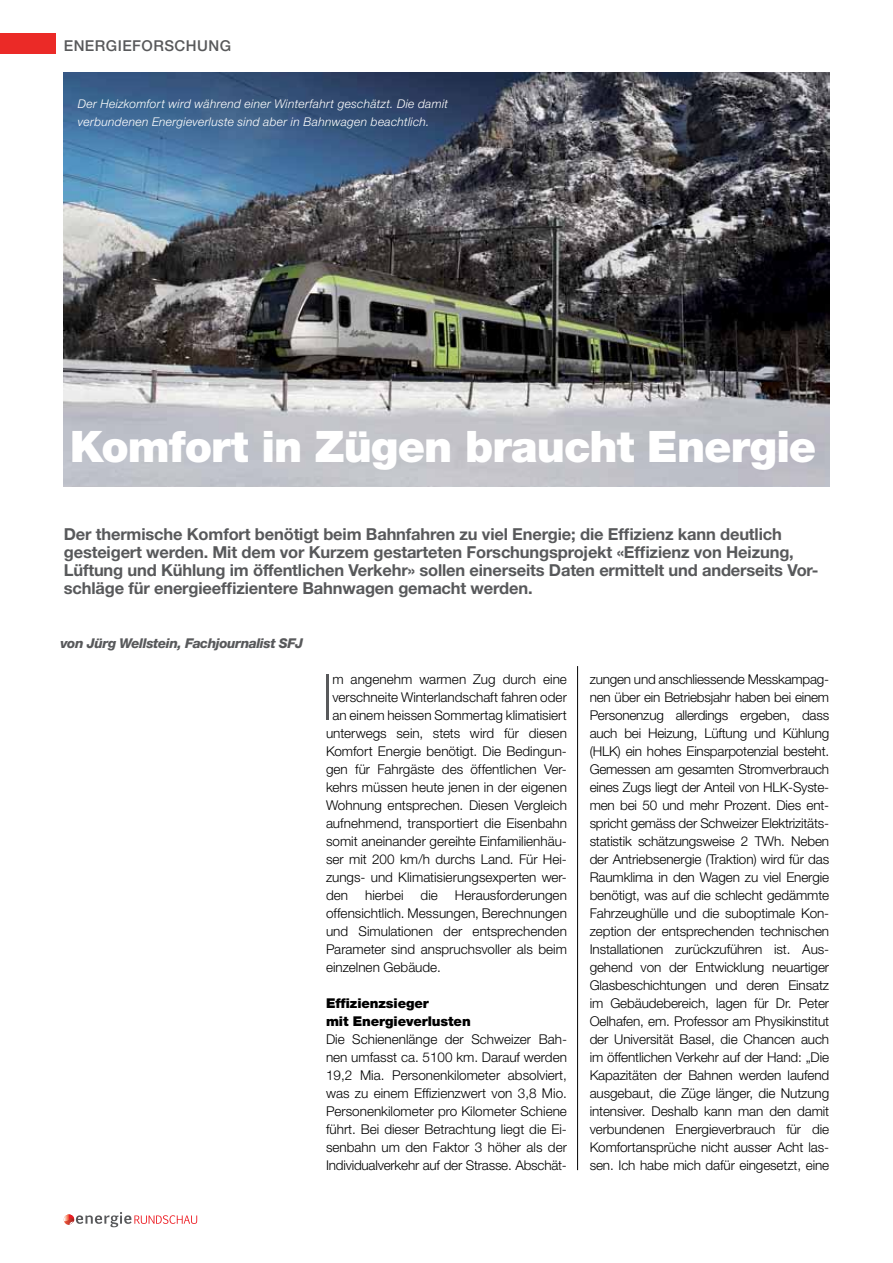
<style>
.page{position:relative;width:893px;height:1263px;background:#fff}
.page>*{position:absolute;margin:0;border:0;box-sizing:border-box;transform-origin:0 0}
.t1{font:100 63.9px "Helvetica Neue";color:#58595b}
.t2{font:900 43.5px "Helvetica Neue";letter-spacing:-.025em;color:#fff}
.t3{font:700 16.5px/18px "Helvetica Neue";letter-spacing:-.01em;color:#58595b}
.t4{font:500 15px "Helvetica Neue";letter-spacing:.03em;color:#58595b}
.t5{font:300 13.5px/18px "Helvetica Neue";color:#000;text-align:justify}
.t6{font:900 13.5px/18px "Helvetica Neue";letter-spacing:-.01em;color:#000}
.t7{font:italic 800 13.5px "Helvetica Neue";letter-spacing:-.03em;color:#58595b}
.t8{font:italic 300 12px/18px "Helvetica Neue";letter-spacing:.025em;color:#fff}
</style>
<div class="page">
<img style="left:64px;top:72px;width:765px;height:414px">
<hr style="left:577px;top:666px;width:1px;height:504px;background:#000">
<svg style="left:64px;top:1212px;width:133px;height:15px"></svg>
<div style="left:0;top:33px;width:55px;height:21px;background:#eb2a27"></div>
<p class="t4" style="left:64px;top:37px;width:169px">ENERGIEFORSCHUNG</p>
<p class="t8" style="left:78px;top:95px;width:372px">Der Heizkomfort wird während einer Winterfahrt geschätzt. Die damit verbundenen Energieverluste sind aber in Bahnwagen beachtlich.</p>
<h2 class="t2" style="left:70px;top:420px;width:748px">Komfort in Zügen braucht Energie</h2>
<p class="t3" style="left:64px;top:525px;width:756px">Der thermische Komfort benötigt beim Bahnfahren zu viel Energie; die Effizienz kann deutlich gesteigert werden. Mit dem vor Kurzem gestarteten Forschungsprojekt «Effizienz von Heizung, Lüftung und Kühlung im öffentlichen Verkehr» sollen einerseits Daten ermittelt und anderseits Vor&shy;schläge für energieeffizientere Bahnwagen gemacht werden.</p>
<p class="t7" style="left:61px;top:635px;width:244px">von Jürg Wellstein, Fachjournalist SFJ</p>
<h1 class="t1" style="left:322px;top:662px;width:12px">I</h1>
<p class="t5" style="left:332px;top:670px;width:236px">m angenehm warmen Zug durch eine</p>
<p class="t5" style="left:332px;top:688px;width:236px">verschneite Winterlandschaft fahren oder</p>
<p class="t5" style="left:332px;top:706px;width:236px">an einem heissen Sommertag klimatisiert</p>
<p class="t5" style="left:326px;top:724px;width:242px">unterwegs sein, stets wird für diesen</p>
<p class="t5" style="left:326px;top:742px;width:242px">Komfort Energie benötigt. Die Bedingun-</p>
<p class="t5" style="left:326px;top:760px;width:242px">gen für Fahrgäste des öffentlichen Ver-</p>
<p class="t5" style="left:326px;top:778px;width:242px">kehrs müssen heute jenen in der eigenen</p>
<p class="t5" style="left:326px;top:796px;width:242px">Wohnung entsprechen. Diesen Vergleich</p>
<p class="t5" style="left:326px;top:814px;width:242px">aufnehmend, transportiert die Eisenbahn</p>
<p class="t5" style="left:326px;top:832px;width:242px">somit aneinander gereihte Einfamilienhäu-</p>
<p class="t5" style="left:326px;top:850px;width:242px">ser mit 200 km/h durchs Land. Für Hei-</p>
<p class="t5" style="left:326px;top:868px;width:242px">zungs- und Klimatisierungsexperten wer-</p>
<p class="t5" style="left:326px;top:886px;width:24px">den</p>
<p class="t5" style="left:365px;top:886px;width:40px">hierbei</p>
<p class="t5" style="left:421px;top:886px;width:19px">die</p>
<p class="t5" style="left:326px;top:886px;width:242px;text-indent:129px">Herausforderungen offensichtlich. Messungen, Berechnungen und Simulationen der entsprechenden Parameter sind anspruchsvoller als beim einzelnen Gebäude.</p>
<p class="t6" style="left:326px;top:994px;width:146px">Effizienzsieger<br>mit Energieverlusten</p>
<p class="t5" style="left:326px;top:1030px;width:242px">Die Schienenlänge der Schweizer Bah&shy;nen umfasst ca. 5100 km. Darauf werden 19,2 Mia. Personenkilometer absolviert, was zu einem Effizienzwert von 3,8 Mio.<br>Personenkilometer pro Kilometer Schiene führt. Bei dieser Betrachtung liegt die Ei&shy;senbahn um den Faktor 3 höher als der Individualverkehr auf der Strasse. Abschät-</p>
<p class="t5" style="left:590px;top:670px;width:241px">zungen und anschliessende Messkampag&shy;nen über ein Betriebsjahr haben bei einem Personenzug allerdings ergeben, dass auch bei Heizung, Lüftung und Kühlung (HLK) ein hohes Einsparpotenzial besteht.<br>Gemessen am gesamten Stromverbrauch eines Zugs liegt der Anteil von HLK-Syste&shy;men bei 50 und mehr Prozent. Dies ent&shy;spricht gemäss der Schweizer Elektrizitäts&shy;statistik schätzungsweise 2 TWh. Neben der Antriebsenergie (Traktion) wird für das Raumklima in den Wagen zu viel Energie benötigt, was auf die schlecht gedämmte Fahrzeughülle und die suboptimale Kon&shy;zeption der entsprechenden technischen Installationen zurückzuführen ist. Aus&shy;gehend von der Entwicklung neuartiger Glasbeschichtungen und deren Einsatz im Gebäudebereich, lagen für Dr. Peter Oelhafen, em. Professor am Physikinstitut der Universität Basel, die Chancen auch im öffentlichen Verkehr auf der Hand: „Die Kapazitäten der Bahnen werden laufend ausgebaut, die Züge länger, die Nutzung intensiver. Deshalb kann man den damit verbundenen Energieverbrauch für die Komfortansprüche nicht ausser Acht las&shy;sen. Ich habe mich dafür eingesetzt, eine</p>
</div>
